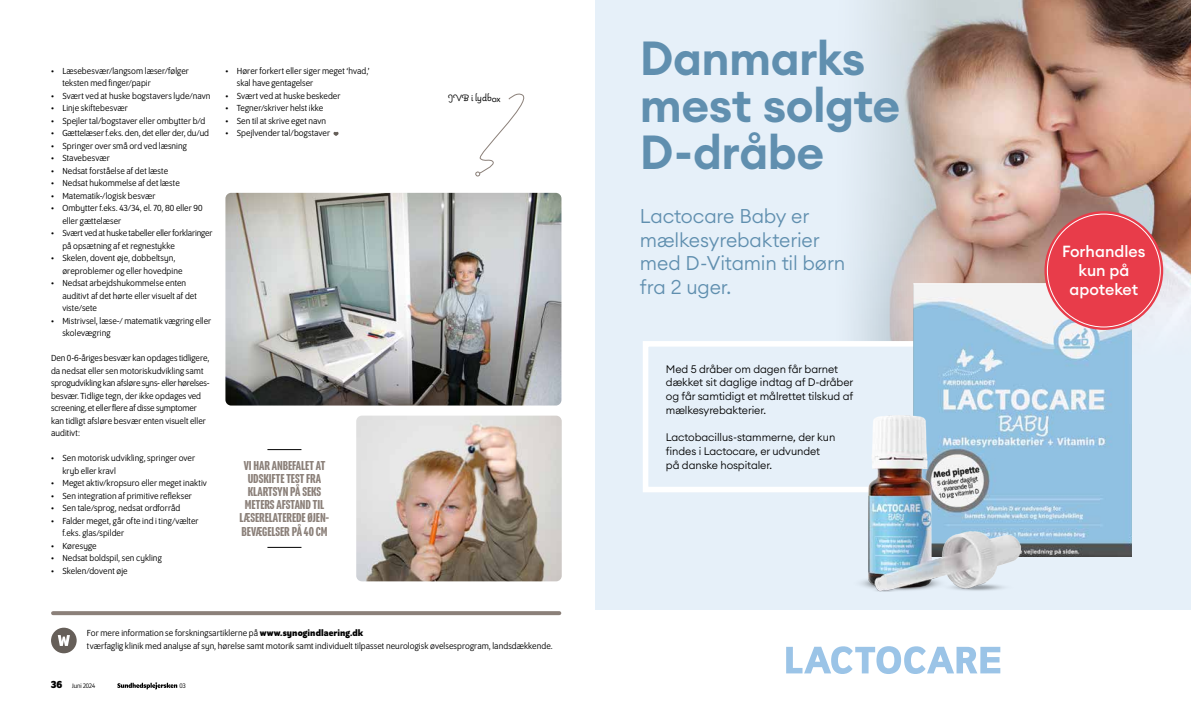
<style>
.page{position:relative;width:1191px;height:709px;background:#fff}
.page>*{position:absolute;margin:0;border:0;box-sizing:border-box;transform-origin:0 0}
.t1{font:600 47.1px/47.1px "Euclid Circular A";letter-spacing:-.015em;color:#608faf}
.t2{font:300 19.6px/23.6px "Euclid Circular A";letter-spacing:-.01em;color:#608faf}
.t3{font:500 15.9px/19.1px "Euclid Circular A";color:#fff;text-align:center}
.t4{font:500 14px/13px "Program Nar OT";color:#8b8079;text-align:center}
.t5{font:11px "Pauline";color:#000}
.t6{font:300 10.8px/13.7px "Euclid Circular A";letter-spacing:-.01em;color:#000}
.t7{font:9.5px/12.5px "Program OT";letter-spacing:.01em;color:#000}
.t8{font:9.5px/12.5px "Program OT";letter-spacing:-.01em;color:#000}
.t9{font:7px "Program OT";color:#000}
.s1{font-weight:700}
.s2{font-weight:700;font-size:11px}
</style>
<div class="page">
<svg style="left:333px;top:131px;width:6px;height:5px"></svg>
<div style="left:51px;top:627px;width:26px;height:26px;background:#665f59;border-radius:50%"></div>
<svg style="left:58px;top:635px;width:12px;height:11px"></svg>
<svg style="left:53px;top:611px;width:506px;height:4px;fill:#8b8079"></svg>
<div style="left:595px;top:0;width:596px;height:609px;background:#e6f0f9"></div>
<img style="left:856px;top:0;width:335px;height:341px">
<div style="left:1048px;top:291px;width:143px;height:70px;background:#e6f0f9"></div>
<svg style="left:786px;top:646px;width:214px;height:28px"></svg>
<div style="left:643px;top:341px;width:283px;height:151px;border:6px solid #fff"></div>
<img style="left:913px;top:283px;width:219px;height:273px">
<img style="left:852px;top:416px;width:168px;height:176px">
<div style="left:1044px;top:211px;width:119px;height:119px;background:#e83c4a;border-radius:50%"></div>
<img style="left:225px;top:193px;width:336px;height:212px">
<img style="left:356px;top:415px;width:206px;height:166px">
<svg style="left:475px;top:93px;width:50px;height:84px"></svg>
<hr style="left:267px;top:449px;width:34px;height:1px;background:#000">
<hr style="left:267px;top:547px;width:34px;height:1px;background:#000">
<svg style="left:117px;top:682px;width:60px;height:7px"></svg>
<p class="t7" style="left:62px;top:64px;width:128px;text-indent:-11px">• Læsebesvær/langsom læser/følger teksten med finger/papir</p>
<p class="t7" style="left:51px;top:89px;width:161px">• Svært ved at huske bogstavers lyde/navn</p>
<p class="t7" style="left:51px;top:102px;width:78px">• Linje skiftebesvær</p>
<p class="t7" style="left:51px;top:114px;width:156px">• Spejler tal/bogstaver eller ombytter b/d</p>
<p class="t7" style="left:51px;top:127px;width:159px">• Gættelæser f.eks. den, det eller der, du/ud</p>
<p class="t7" style="left:51px;top:139px;width:137px">• Springer over små ord ved læsning</p>
<p class="t7" style="left:51px;top:152px;width:60px">• Stavebesvær</p>
<p class="t7" style="left:51px;top:164px;width:119px">• Nedsat forståelse af det læste</p>
<p class="t7" style="left:51px;top:177px;width:130px">• Nedsat hukommelse af det læste</p>
<p class="t7" style="left:51px;top:189px;width:106px">• Matematik-/logisk besvær</p>
<p class="t7" style="left:62px;top:202px;width:142px;text-indent:-11px">• Ombytter f.eks. 43/34, el. 70, 80 eller 90 eller gættelæser</p>
<p class="t8" style="left:62px;top:227px;width:152px;text-indent:-11px">• Svært ved at huske tabeller eller forklaringer på opsætning af et regnestykke</p>
<p class="t7" style="left:62px;top:252px;width:122px;text-indent:-11px">• Skelen, dovent øje, dobbeltsyn, øreproblemer og eller hovedpine</p>
<p class="t7" style="left:62px;top:277px;width:136px;text-indent:-11px">• Nedsat arbejdshukommelse enten auditivt af det hørte eller visuelt af det viste/sete</p>
<p class="t7" style="left:62px;top:314px;width:150px;text-indent:-11px">• Mistrivsel, læse-/ matematik vægring eller skolevægring</p>
<p class="t7" style="left:51px;top:352px;width:160px">Den 0-6-åriges besvær kan opdages tidligere, da nedsat eller sen motoriskudvikling samt sprogudvikling kan afsløre syns- eller hørelses&shy;besvær. Tidlige tegn, der ikke opdages ved screening, et eller flere af disse symptomer kan tidligt afsløre besvær enten visuelt eller auditivt:</p>
<p class="t7" style="left:62px;top:452px;width:134px;text-indent:-11px">• Sen motorisk udvikling, springer over kryb eller kravl</p>
<p class="t7" style="left:51px;top:477px;width:157px">• Meget aktiv/kropsuro eller meget inaktiv</p>
<p class="t7" style="left:51px;top:489px;width:142px">• Sen integration af primitive reflekser</p>
<p class="t7" style="left:51px;top:502px;width:131px">• Sen tale/sprog, nedsat ordforråd</p>
<p class="t7" style="left:62px;top:514px;width:138px;text-indent:-11px">• Falder meget, går ofte ind i ting/vælter f.eks. glas/spilder</p>
<p class="t7" style="left:51px;top:539px;width:47px">• Køresyge</p>
<p class="t7" style="left:51px;top:552px;width:112px">• Nedsat boldspil, sen cykling</p>
<p class="t7" style="left:51px;top:564px;width:78px">• Skelen/dovent øje</p>
<p class="t7" style="left:237px;top:64px;width:134px;text-indent:-11px">• Hører forkert eller siger meget ‘hvad,’ skal have gentagelser</p>
<p class="t7" style="left:225px;top:89px;width:117px">• Svært ved at huske beskeder</p>
<p class="t7" style="left:225px;top:102px;width:99px">• Tegner/skriver helst ikke</p>
<p class="t7" style="left:225px;top:114px;width:102px">• Sen til at skrive eget navn</p>
<p class="t7" style="left:225px;top:127px;width:106px">• Spejlvender tal/bogstaver</p>
<h3 class="t4" style="left:239px;top:459px;width:91px">VI HAR ANBEFALET AT<br>UDSKIFTE TEST FRA<br>KLARTSYN PÅ SEKS<br>METERS AFSTAND TIL<br>LÆSERELATEREDE ØJEN-<br>BEVÆGELSER PÅ 40 CM</h3>
<p class="t5" style="left:448px;top:91px;width:54px;rotate:1deg">JVB i lydbox</p>
<p class="t7" style="left:87px;top:627px;width:467px">For mere information se forskningsartiklerne på <span class="s1">www.synogindlaering.dk<br></span>tværfaglig klinik med analyse af syn, hørelse samt motorik samt individuelt tilpasset neurologisk øvelsesprogram, landsdækkende.</p>
<p class="t9" style="left:51px;top:681px;width:46px"><span class="s2">36</span> Juni 2024</p>
<p class="t9" style="left:180px;top:681px;width:8px">03</p>
<h1 class="t1" style="left:640px;top:35px;width:262px">Danmarks mest solgte<br>D-dråbe</h1>
<h2 class="t2" style="left:640px;top:204px;width:207px">Lactocare Baby er mælkesyrebakterier med D-Vitamin til børn fra 2 uger.</h2>
<p class="t6" style="left:666px;top:362px;width:189px">Med 5 dråber om dagen får barnet dækket sit daglige indtag af D-dråber og får samtidigt et målrettet tilskud af mælkesyrebakterier.</p>
<p class="t6" style="left:666px;top:430px;width:171px">Lactobacillus-stammerne, der kun findes i Lactocare, er udvundet på danske hospitaler.</p>
<h3 class="t3" style="left:1062px;top:242px;width:85px">Forhandles kun på apoteket</h3>
</div>
